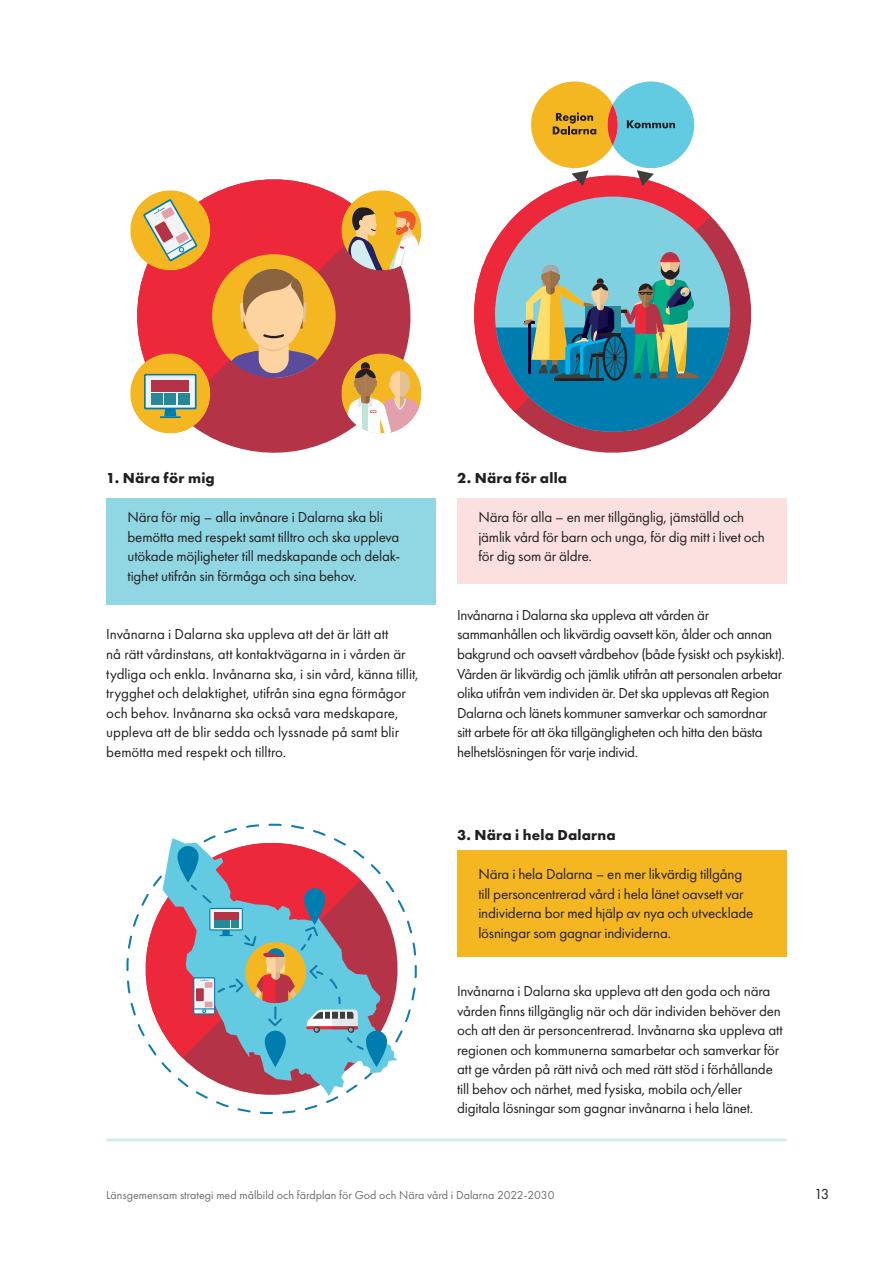
<style>
.page{position:relative;width:893px;height:1263px;background:#fff}
.page>*{position:absolute;margin:0;border:0;box-sizing:border-box;transform-origin:0 0}
.Bröd{font:15px/19.5px "Futura PT";letter-spacing:-.015em;color:#231f20}
.t1{font:700 15px "Futura PT";letter-spacing:.015em;color:#231f20}
.t2{font:12px "Futura PT";color:#6d6e70}
</style>
<div class="page">
<hr style="left:106px;top:1138px;width:681px;height:3px;background:#d2edf0">
<div style="left:457px;top:498px;width:330px;height:85px;background:#fce0e0"></div>
<div style="left:106px;top:498px;width:330px;height:106px;background:#91d6e3"></div>
<svg style="left:210px;top:437px;width:128px;height:16px;fill:#b43346"></svg>
<svg style="left:221px;top:179px;width:106px;height:11px"></svg>
<svg style="left:130px;top:190px;width:292px;height:247px"></svg>
<svg style="left:540px;top:240px;width:211px;height:213px"></svg>
<svg style="left:474px;top:186px;width:213px;height:201px;fill:#ee283b"></svg>
<svg style="left:495px;top:197px;width:235px;height:235px;fill:#7fd1e1"></svg>
<svg style="left:531px;top:82px;width:163px;height:104px"></svg>
<svg style="left:496px;top:252px;width:233px;height:180px"></svg>
<div style="left:457px;top:851px;width:330px;height:106px;background:#f4b722"></div>
<svg style="left:126px;top:824px;width:291px;height:290px"></svg>
<svg style="left:133px;top:831px;width:228px;height:227px"></svg>
<svg style="left:163px;top:838px;width:235px;height:258px"></svg>
<svg style="left:177px;top:846px;width:22px;height:36px"></svg>
<svg style="left:366px;top:1031px;width:21px;height:36px"></svg>
<svg style="left:265px;top:1031px;width:21px;height:36px"></svg>
<svg style="left:189px;top:883px;width:176px;height:168px"></svg>
<h3 class="t1" style="left:106px;top:469px;width:110px">1. Nära för mig</h3>
<p class="Bröd" style="left:128px;top:508px;width:274px">Nära för mig – alla invånare i Dalarna ska bli bemötta med respekt samt tilltro och ska uppleva utökade möjligheter till medskapande och delak&shy;tighet utifrån sin förmåga och sina behov.</p>
<p class="Bröd" style="left:106px;top:625px;width:314px">Invånarna i Dalarna ska uppleva att det är lätt att<br>nå rätt vårdinstans, att kontaktvägarna in i vården är tydliga och enkla. Invånarna ska, i sin vård, känna tillit, trygghet och delaktighet, utifrån sina egna förmågor och behov. Invånarna ska också vara medskapare, uppleva att de blir sedda och lyssnade på samt blir bemötta med respekt och tilltro.</p>
<h3 class="t1" style="left:457px;top:469px;width:112px">2. Nära för alla</h3>
<p class="Bröd" style="left:478px;top:508px;width:288px">Nära för alla – en mer tillgänglig, jämställd och jämlik vård för barn och unga, för dig mitt i livet och för dig som är äldre.</p>
<p class="Bröd" style="left:457px;top:605px;width:329px">Invånarna i Dalarna ska uppleva att vården är sammanhållen och likvärdig oavsett kön, ålder och annan bakgrund och oavsett vårdbehov (både fysiskt och psykiskt).<br>Vården är likvärdig och jämlik utifrån att personalen arbetar olika utifrån vem individen är. Det ska upplevas att Region Dalarna och länets kommuner samverkar och samordnar sitt arbete för att öka tillgängligheten och hitta den bästa helhetslösningen för varje individ.</p>
<h3 class="t1" style="left:457px;top:825px;width:160px">3. Nära i hela Dalarna</h3>
<p class="Bröd" style="left:478px;top:864px;width:276px">Nära i hela Dalarna – en mer likvärdig tillgång till personcentrerad vård i hela länet oavsett var individerna bor med hjälp av nya och utvecklade lösningar som gagnar individerna.</p>
<p class="Bröd" style="left:457px;top:981px;width:327px">Invånarna i Dalarna ska uppleva att den goda och nära vården finns tillgänglig när och där individen behöver den och att den är personcentrerad. Invånarna ska uppleva att regionen och kommunerna samarbetar och samverkar för att ge vården på rätt nivå och med rätt stöd i förhållande till behov och närhet, med fysiska, mobila och/eller digitala lösningar som gagnar invånarna i hela länet.</p>
<p class="t2" style="left:106px;top:1188px;width:450px">Länsgemensam strategi med målbild och färdplan för God och Nära vård i Dalarna 2022-2030</p>
<p class="Bröd" style="left:814px;top:1184px;width:16px">13</p>
</div>
